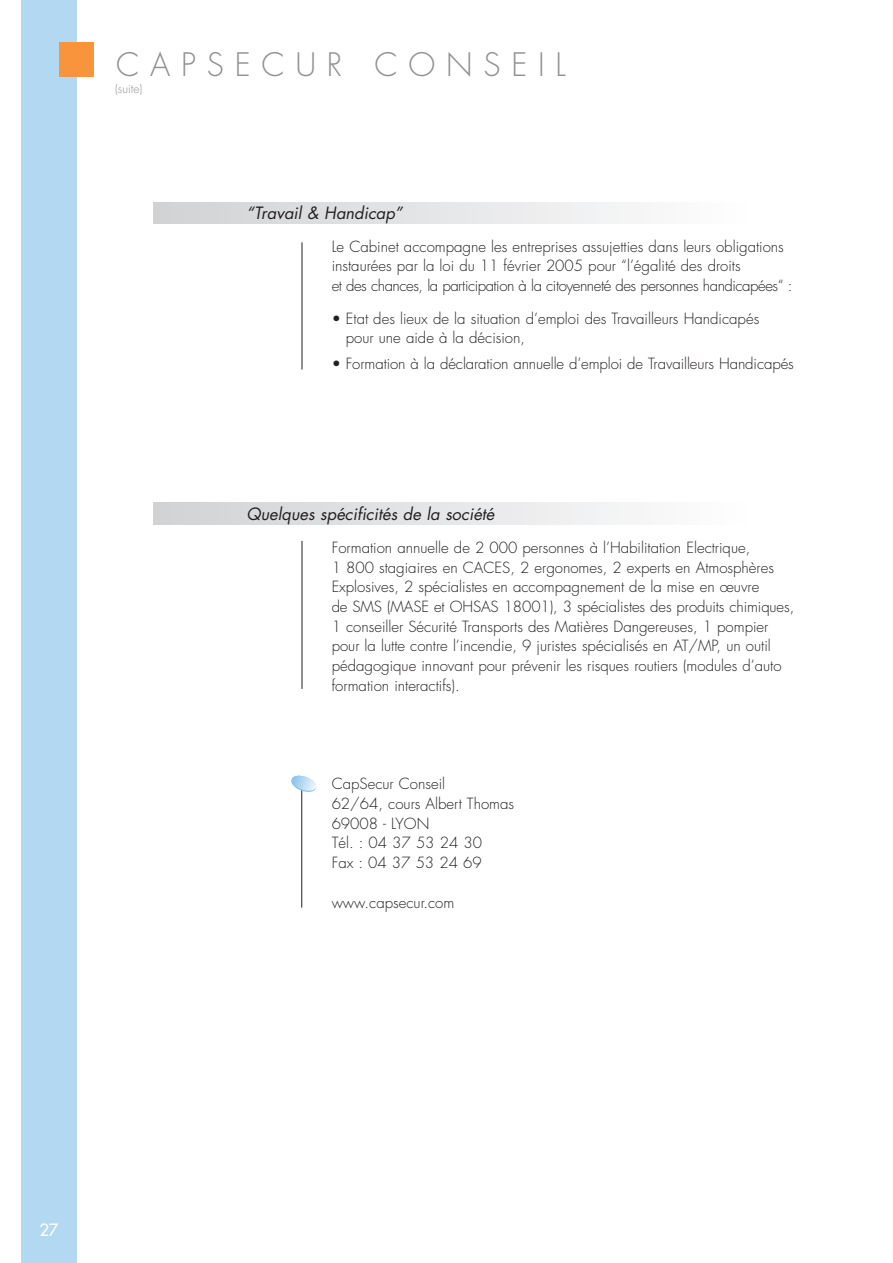
<style>
.page{position:relative;width:893px;height:1263px;background:#fff}
.page>*{position:absolute;margin:0;border:0;box-sizing:border-box;transform-origin:0 0}
.t1{font:300 31.5px "Futura";letter-spacing:.34em;color:#929090}
.t2{font:italic 16.5px "Futura";color:#231f20}
.t3{font:16.5px "Futura";color:#fff}
.t4{font:300 15px/19.6px "Futura";color:#231f20}
.t5{font:300 12px "Futura";color:#929090}
</style>
<div class="page">
<div style="left:154px;top:202px;width:593px;height:22px;background:linear-gradient(to right,#d0d1d4,#fdfefe)"></div>
<div style="left:154px;top:503px;width:593px;height:21px;background:linear-gradient(to right,#d0d1d4,#fdfefe)"></div>
<hr style="left:302px;top:242px;width:1px;height:127px;background:#231f20">
<hr style="left:302px;top:541px;width:1px;height:148px;background:#231f20">
<div style="left:21px;top:0;width:56px;height:1263px;background:#b3d8f1"></div>
<div style="left:60px;top:43px;width:34px;height:34px;background:#f7943c"></div>
<hr style="left:301px;top:782px;width:1px;height:125px;background:#231f20">
<svg style="left:291px;top:775px;width:26px;height:18px"></svg>
<h1 class="t1" style="left:116px;top:50px;width:451px">CAPSECUR CONSEIL</h1>
<p class="t5" style="left:115px;top:83px;width:29px">(suite)</p>
<p class="t2" style="left:247px;top:205px;width:157px">“Travail &amp; Handicap”</p>
<p class="t4" style="left:332px;top:238px;width:462px">Le Cabinet accompagne les entreprises assujetties dans leurs obligations instaurées par la loi du 11 février 2005 pour “l’égalité des droits<br>et des chances, la participation à la citoyenneté des personnes handicapées“ :</p>
<p class="t4" style="left:346px;top:309px;width:415px;text-indent:-14px">• Etat des lieux de la situation d’emploi des Travailleurs Handicapés pour une aide à la décision,</p>
<p class="t4" style="left:332px;top:355px;width:464px">• Formation à la déclaration annuelle d’emploi de Travailleurs Handicapés</p>
<p class="t2" style="left:247px;top:506px;width:249px">Quelques spécificités de la société</p>
<p class="t4" style="left:332px;top:539px;width:464px">Formation annuelle de 2 000 personnes à l’Habilitation Electrique,<br>1 800 stagiaires en CACES, 2 ergonomes, 2 experts en Atmosphères Explosives, 2 spécialistes en accompagnement de la mise en œuvre<br>de SMS (MASE et OHSAS 18001), 3 spécialistes des produits chimiques, 1 conseiller Sécurité Transports des Matières Dangereuses, 1 pompier pour la lutte contre l’incendie, 9 juristes spécialisés en AT/MP, un outil pédagogique innovant pour prévenir les risques routiers (modules d’auto formation interactifs).</p>
<p class="t4" style="left:332px;top:775px;width:184px">CapSecur Conseil<br>62/64, cours Albert Thomas<br>69008 - LYON<br>Tél. : 04 37 53 24 30<br>Fax : 04 37 53 24 69</p>
<p class="t4" style="left:332px;top:893px;width:124px">www.capsecur.com</p>
<p class="t3" style="left:39px;top:1222px;width:21px">27</p>
</div>
